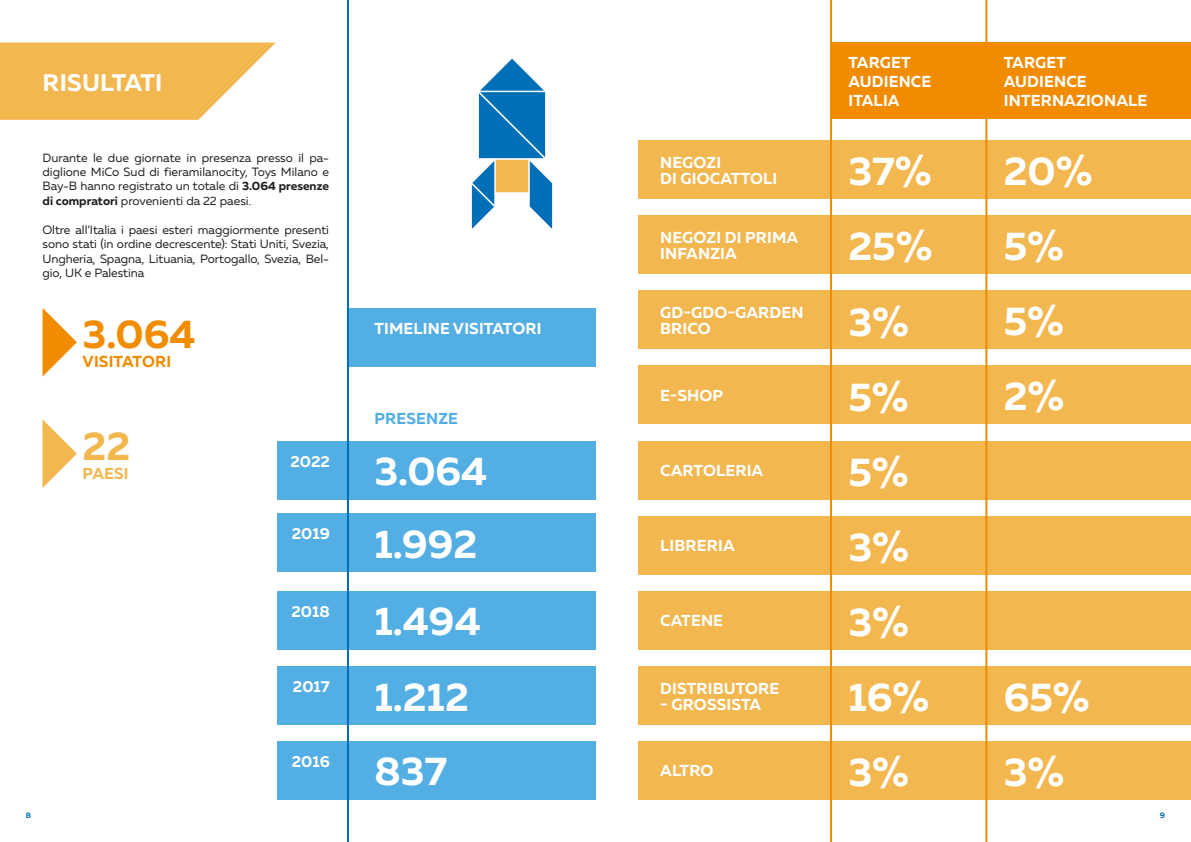
<style>
.page{position:relative;width:1191px;height:842px;background:#fff}
.page>*{position:absolute;margin:0;border:0;box-sizing:border-box;transform-origin:0 0}
.t1{font:700 40px/75px "Muller";color:#fff}
.t2{font:700 40px "Muller";color:#f18b00}
.t3{font:700 40px "Muller";color:#f2b74f}
.t4{font:700 24px "Muller";letter-spacing:.01em;color:#fff}
.t5{font:700 15.8px/19px "Muller";letter-spacing:.01em;color:#fff}
.t6{font:700 15.8px "Muller";letter-spacing:.01em;color:#f18b00}
.t7{font:700 15.8px "Muller";letter-spacing:.01em;color:#53aee3}
.t8{font:700 15.8px "Muller";letter-spacing:.01em;color:#f2b74f}
.t9{font:12px/14.4px "Muller";letter-spacing:-.005em;color:#1d1d1b;text-align:justify}
.t10{font:700 8px "Muller";color:#006fb7}
.s1{font-weight:700}
</style>
<div class="page">
<div style="left:277px;top:666px;width:318px;height:58px;background:#53aee3"></div>
<div style="left:277px;top:741px;width:318px;height:58px;background:#53aee3"></div>
<div style="left:347px;top:308px;width:248px;height:58px;background:#53aee3"></div>
<div style="left:277px;top:591px;width:318px;height:58px;background:#53aee3"></div>
<svg style="left:0;top:42px;width:276px;height:78px"></svg>
<div style="left:638px;top:141px;width:553px;height:58px;background:#f2b74f"></div>
<div style="left:638px;top:216px;width:553px;height:58px;background:#f2b74f"></div>
<div style="left:638px;top:291px;width:553px;height:58px;background:#f2b74f"></div>
<div style="left:638px;top:366px;width:553px;height:58px;background:#f2b74f"></div>
<div style="left:638px;top:441px;width:553px;height:58px;background:#f2b74f"></div>
<div style="left:638px;top:516px;width:553px;height:58px;background:#f2b74f"></div>
<div style="left:638px;top:591px;width:553px;height:58px;background:#f2b74f"></div>
<div style="left:638px;top:666px;width:553px;height:58px;background:#f2b74f"></div>
<div style="left:638px;top:741px;width:553px;height:58px;background:#f2b74f"></div>
<div style="left:830px;top:42px;width:361px;height:77px;background:#f18b00"></div>
<svg style="left:43px;top:308px;width:34px;height:68px"></svg>
<svg style="left:43px;top:420px;width:34px;height:68px"></svg>
<hr style="left:830px;top:0;width:2px;height:842px;background:#f18b00">
<hr style="left:985px;top:0;width:2px;height:842px;background:#f18b00">
<div style="left:277px;top:441px;width:318px;height:58px;background:#53aee3"></div>
<div style="left:277px;top:513px;width:318px;height:59px;background:#53aee3"></div>
<hr style="left:347px;top:0;width:2px;height:842px;background:#006fb7">
<svg style="left:471px;top:58px;width:82px;height:172px"></svg>
<h2 class="t4" style="left:43px;top:67px;width:121px">RISULTATI</h2>
<p class="t9" style="left:43px;top:150px;width:288px">Durante le due giornate in presenza presso il pa&shy;diglione MiCo Sud di fieramilanocity, Toys Milano e Bay-B hanno registrato un totale di <span class="s1">3.064 presenze di compratori</span> provenienti da 22 paesi.</p>
<p class="t9" style="left:43px;top:222px;width:288px">Oltre all’Italia i paesi esteri maggiormente presenti sono stati (in ordine decrescente): Stati Uniti, Svezia, Ungheria, Spagna, Lituania, Portogallo, Svezia, Bel&shy;gio, UK e Palestina</p>
<h1 class="t2" style="left:83px;top:309px;width:115px">3.064</h1>
<h3 class="t6" style="left:83px;top:352px;width:90px">VISITATORI</h3>
<h3 class="t5" style="left:374px;top:319px;width:169px">TIMELINE VISITATORI</h3>
<h3 class="t7" style="left:374px;top:409px;width:85px">PRESENZE</h3>
<h1 class="t3" style="left:83px;top:421px;width:49px">22</h1>
<h3 class="t8" style="left:83px;top:463px;width:48px">PAESI</h3>
<h3 class="t5" style="left:290px;top:451px;width:41px">2022</h3>
<h1 class="t1" style="left:374px;top:433px;width:115px">3.064</h1>
<h3 class="t5" style="left:292px;top:524px;width:40px">2019</h3>
<h1 class="t1" style="left:374px;top:506px;width:104px">1.992</h1>
<h3 class="t5" style="left:291px;top:601px;width:40px">2018</h3>
<h1 class="t1" style="left:374px;top:584px;width:108px">1.494</h1>
<h3 class="t5" style="left:293px;top:677px;width:38px">2017</h3>
<h3 class="t5" style="left:292px;top:751px;width:40px">2016</h3>
<h1 class="t1" style="left:374px;top:659px;width:96px">1.212</h1>
<h1 class="t1" style="left:374px;top:734px;width:74px">837</h1>
<h3 class="t5" style="left:848px;top:52px;width:84px">TARGET<br>AUDIENCE<br>ITALIA</h3>
<h3 class="t5" style="left:1003px;top:52px;width:145px">TARGET<br>AUDIENCE<br>INTERNAZIONALE</h3>
<h3 class="t5" style="left:660px;top:154px;width:119px;line-height:16px">NEGOZI<br>DI GIOCATTOLI</h3>
<h1 class="t1" style="left:848px;top:134px;width:86px">37%<br>25%<br>3%<br>5%</h1>
<h3 class="t5" style="left:660px;top:229px;width:140px;line-height:16px">NEGOZI DI PRIMA<br>INFANZIA</h3>
<h3 class="t5" style="left:660px;top:304px;width:145px;line-height:16px">GD-GDO-GARDEN<br>BRICO</h3>
<h3 class="t5" style="left:660px;top:386px;width:64px">E-SHOP</h3>
<h3 class="t5" style="left:660px;top:461px;width:105px">CARTOLERIA</h3>
<h3 class="t5" style="left:660px;top:536px;width:76px">LIBRERIA</h3>
<h3 class="t5" style="left:660px;top:611px;width:64px">CATENE</h3>
<h3 class="t5" style="left:660px;top:678px;width:121px">DISTRIBUTORE</h3>
<h3 class="t5" style="left:660px;top:694px;width:103px">- GROSSISTA</h3>
<h3 class="t5" style="left:660px;top:761px;width:55px">ALTRO</h3>
<h1 class="t1" style="left:848px;top:434px;width:62px">5%</h1>
<h1 class="t1" style="left:848px;top:509px;width:62px">3%</h1>
<h1 class="t1" style="left:848px;top:584px;width:62px">3%</h1>
<h1 class="t1" style="left:848px;top:659px;width:82px">16%</h1>
<h1 class="t1" style="left:848px;top:734px;width:62px">3%</h1>
<h1 class="t1" style="left:1003px;top:134px;width:90px">20%<br>5%<br>5%<br>2%</h1>
<h1 class="t1" style="left:1003px;top:659px;width:88px">65%</h1>
<h1 class="t1" style="left:1003px;top:734px;width:62px">3%</h1>
<p class="t10" style="left:26px;top:811px;width:7px">8</p>
<p class="t10" style="left:1159px;top:811px;width:7px">9</p>
</div>
